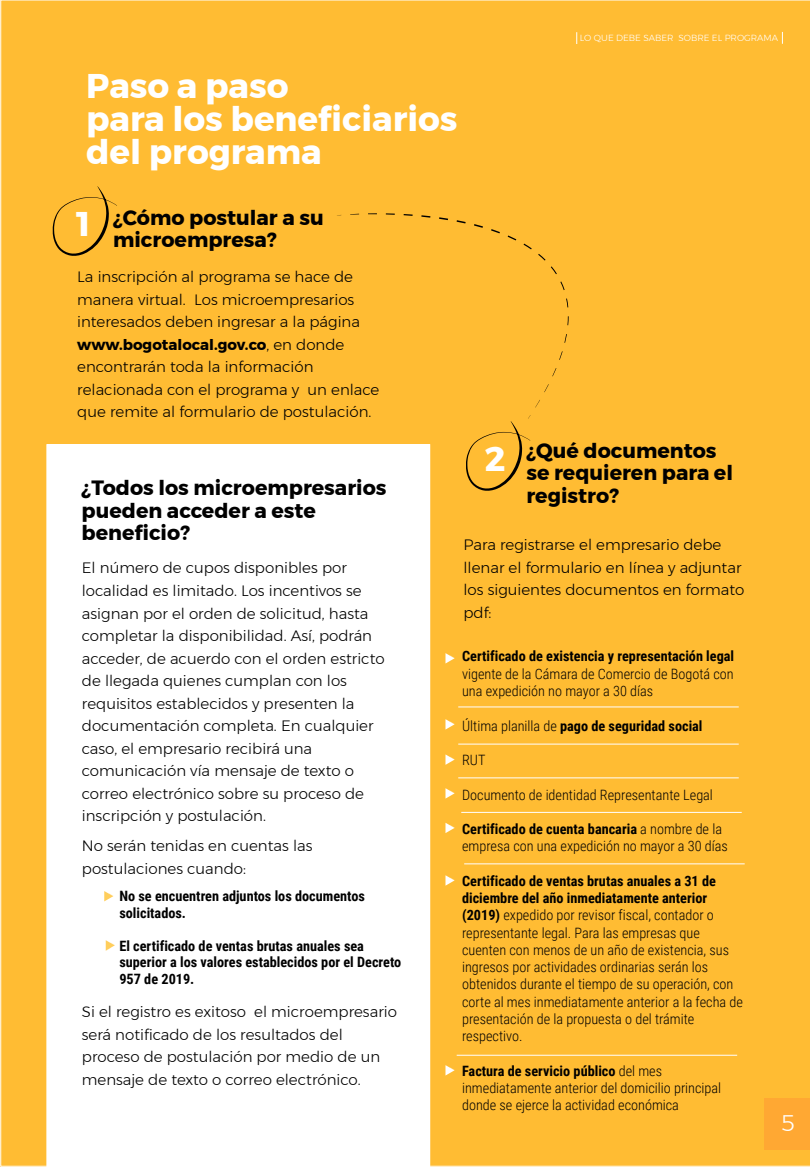
<style>
.page{position:relative;width:810px;height:1167px;background:#fff}
.page>*{position:absolute;margin:0;border:0;box-sizing:border-box;transform-origin:0 0}
.t1{font:700 34.2px/33px "Montserrat";color:#fff}
.t2{font:300 22.5px "Montserrat";color:#fff}
.t3{font:700 20.62px/22.5px "Montserrat";color:#000}
.t4{font:300 15px/22.5px "Montserrat";color:#000}
.t5{font:300 14.25px/17.2px "Roboto Condensed";color:#000}
.t6{font:700 14.25px/16.5px "Roboto Condensed";color:#000}
.t7{font:300 8.85px "Montserrat";color:#fff}
.s1{font-weight:700}
.s2{font-weight:300}
</style>
<div class="page">
<div style="left:1px;top:0;width:809px;height:1166px;background:#ffbc33"></div>
<svg style="left:47px;top:444px;width:383px;height:722px"></svg>
<svg style="left:52px;top:186px;width:65px;height:70px;background:#ecae2f"></svg>
<svg style="left:466px;top:415px;width:65px;height:76px;background:#edaf2f"></svg>
<svg style="left:535px;top:400px;width:5px;height:7px"></svg>
<svg style="left:544px;top:384px;width:5px;height:8px"></svg>
<svg style="left:552px;top:368px;width:4px;height:8px"></svg>
<svg style="left:559px;top:351px;width:4px;height:9px"></svg>
<svg style="left:564px;top:334px;width:3px;height:9px"></svg>
<svg style="left:567px;top:316px;width:2px;height:9px"></svg>
<svg style="left:566px;top:298px;width:2px;height:9px"></svg>
<svg style="left:560px;top:281px;width:5px;height:9px"></svg>
<svg style="left:551px;top:266px;width:6px;height:8px"></svg>
<svg style="left:538px;top:254px;width:8px;height:6px"></svg>
<svg style="left:524px;top:243px;width:8px;height:6px"></svg>
<svg style="left:508px;top:235px;width:8px;height:5px"></svg>
<svg style="left:491px;top:229px;width:9px;height:4px"></svg>
<svg style="left:474px;top:224px;width:9px;height:4px"></svg>
<svg style="left:457px;top:220px;width:9px;height:3px"></svg>
<svg style="left:439px;top:217px;width:9px;height:3px"></svg>
<svg style="left:421px;top:215px;width:9px;height:3px"></svg>
<svg style="left:404px;top:214px;width:9px;height:2px"></svg>
<svg style="left:386px;top:213px;width:9px;height:2px"></svg>
<hr style="left:458px;top:706px;width:281px;height:1px;background:#fff">
<hr style="left:458px;top:743px;width:281px;height:1px;background:#fff">
<hr style="left:458px;top:777px;width:281px;height:1px;background:#fff">
<hr style="left:461px;top:812px;width:281px;height:1px;background:#fff">
<hr style="left:464px;top:863px;width:281px;height:1px;background:#fff">
<hr style="left:457px;top:1054px;width:280px;height:1px;background:#fff">
<svg style="left:446px;top:653px;width:8px;height:10px"></svg>
<svg style="left:104px;top:890px;width:9px;height:11px"></svg>
<svg style="left:446px;top:719px;width:8px;height:10px"></svg>
<svg style="left:446px;top:754px;width:8px;height:10px"></svg>
<svg style="left:446px;top:788px;width:8px;height:10px"></svg>
<svg style="left:446px;top:822px;width:8px;height:11px"></svg>
<svg style="left:446px;top:875px;width:8px;height:10px"></svg>
<svg style="left:446px;top:1064px;width:8px;height:11px"></svg>
<svg style="left:106px;top:940px;width:9px;height:10px"></svg>
<svg style="left:576px;top:32px;width:1px;height:12px"></svg>
<svg style="left:782px;top:32px;width:1px;height:12px"></svg>
<div style="left:764px;top:1098px;width:46px;height:51px;background:#ffa833"></div>
<h1 class="t1" style="left:86px;top:70px;width:373px">Paso a paso<br>para los beneficiarios del programa</h1>
<h3 class="t3" style="left:113px;top:206px;width:212px">¿Cómo postular a su microempresa?</h3>
<h1 class="t1" style="left:77px;top:207px;width:15px">1</h1>
<p class="t4" style="left:77px;top:265px;width:304px">La inscripción al programa se hace de manera virtual. Los microempresarios interesados deben ingresar a la página <span class="s1">www.bogotalocal.gov.co</span>, en donde encontrarán toda la información relacionada con el programa y un enlace que remite al formulario de postulación.</p>
<p class="t7" style="left:580px;top:31px;width:200px">LO QUE DEBE SABER SOBRE EL PROGRAMA</p>
<h3 class="t3" style="left:82px;top:476px;width:306px">¿Todos los microempresarios pueden acceder a este beneficio?</h3>
<p class="t4" style="left:82px;top:556px;width:304px">El número de cupos disponibles por localidad es limitado. Los incentivos se asignan por el orden de solicitud, hasta completar la disponibilidad. Así, podrán acceder, de acuerdo con el orden estricto de llegada quienes cumplan con los requisitos establecidos y presenten la documentación completa. En cualquier caso, el empresario recibirá una comunicación vía mensaje de texto o correo electrónico sobre su proceso de inscripción y postulación.</p>
<p class="t4" style="left:82px;top:834px;width:232px">No serán tenidas en cuentas las postulaciones cuando:</p>
<p class="t6" style="left:119px;top:887px;width:247px">No se encuentren adjuntos los documentos solicitados.</p>
<p class="t6" style="left:119px;top:937px;width:283px">El certificado de ventas brutas anuales sea superior a los valores establecidos por el Decreto<br>957 de 2019.</p>
<p class="t4" style="left:82px;top:1000px;width:317px">Si el registro es exitoso el microempresario será notificado de los resultados del proceso de postulación por medio de un mensaje de texto o correo electrónico.</p>
<h1 class="t1" style="left:485px;top:442px;width:22px">2</h1>
<h3 class="t3" style="left:526px;top:439px;width:208px">¿Qué documentos se requieren para el registro?</h3>
<p class="t4" style="left:463px;top:533px;width:283px">Para registrarse el empresario debe llenar el formulario en línea y adjuntar los siguientes documentos en formato pdf:</p>
<p class="t6" style="left:462px;top:647px;width:274px">Certificado de existencia y representación legal</p>
<p class="t5" style="left:462px;top:664px;width:273px">vigente de la Cámara de Comercio de Bogotá con una expedición no mayor a 30 días</p>
<p class="t6" style="left:462px;top:716px;width:242px"><span class="s2">Última planilla de</span> pago de seguridad social</p>
<p class="t5" style="left:462px;top:750px;width:25px">RUT</p>
<p class="t5" style="left:462px;top:785px;width:252px">Documento de identidad Representante Legal</p>
<p class="t5" style="left:462px;top:819px;width:267px"><span class="s1">Certificado de cuenta bancaria</span> a nombre de la empresa con una expedición no mayor a 30 días</p>
<p class="t5" style="left:462px;top:871px;width:282px"><span class="s1">Certificado de ventas brutas anuales a 31 de diciembre del año inmediatamente anterior (2019)</span> expedido por revisor fiscal, contador o representante legal. Para las empresas que cuenten con menos de un año de existencia, sus ingresos por actividades ordinarias serán los obtenidos durante el tiempo de su operación, con corte al mes inmediatamente anterior a la fecha de presentación de la propuesta o del trámite respectivo.</p>
<p class="t5" style="left:462px;top:1061px;width:261px"><span class="s1">Factura de servicio público</span> del mes inmediatamente anterior del domicilio principal donde se ejerce la actividad económica</p>
<h2 class="t2" style="left:781px;top:1105px;width:15px">5</h2>
</div>
